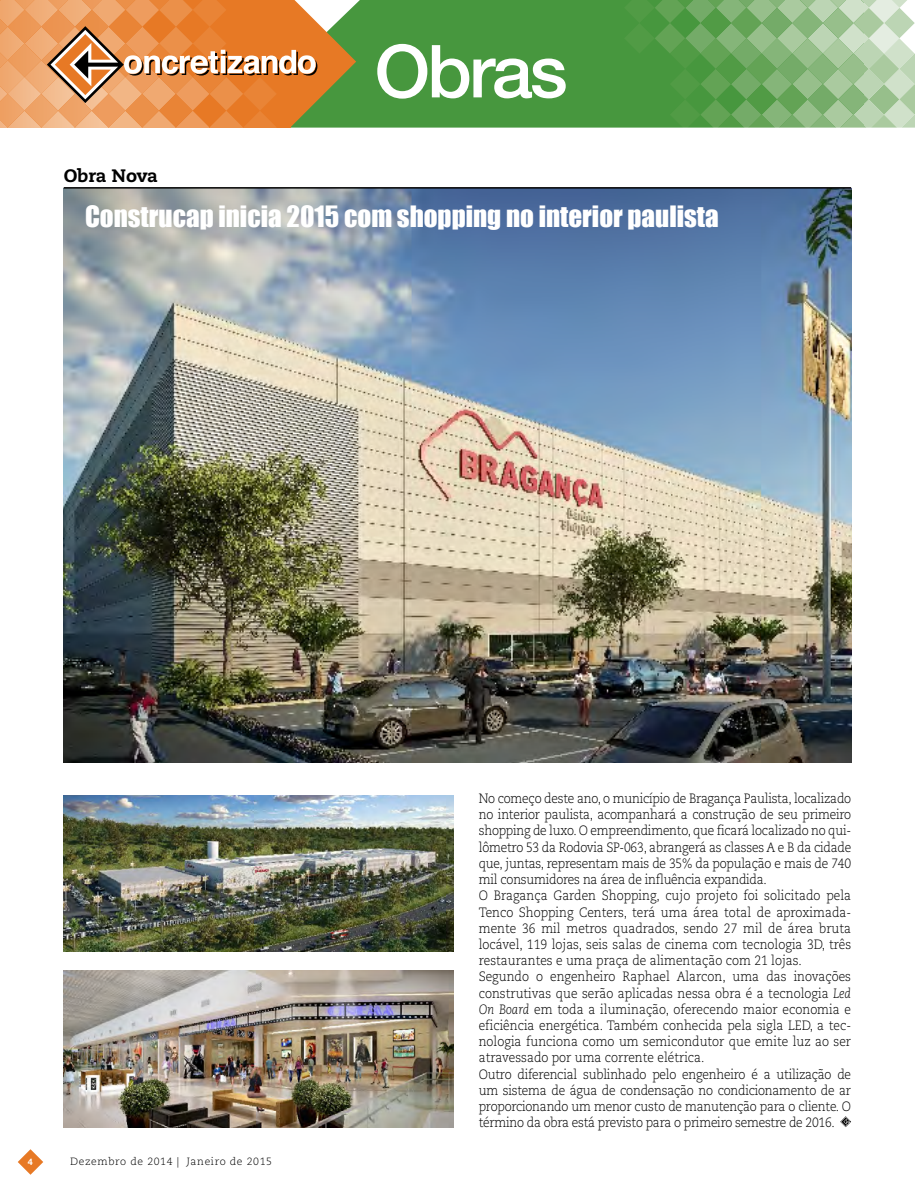
<style>
.page{position:relative;width:915px;height:1191px;background:#fff}
.page>*{position:absolute;margin:0;border:0;box-sizing:border-box;transform-origin:0 0}
.t1{font:500 73.2px "Helvetica Neue LT";letter-spacing:-.04em;color:#fff}
.t2{font:27px "Impact";color:#fff}
.t3{font:800 18px "Caecilia LT Std";letter-spacing:-.01em;color:#000}
.t4{font:300 13.5px/16.2px "Caecilia LT Std";letter-spacing:-.02em;color:#000;scale:.9 1}
.t5{font:300 10.5px "Caecilia LT Std";letter-spacing:.06em;color:#000}
.t6{font:700 9px "Helvetica Neue LT";color:#fff}
.s1{font-style:italic}
</style>
<div class="page">
<img style="left:64px;top:189px;width:786px;height:573px">
<div style="left:227px;top:0;width:636px;height:128px;background:#47973e"></div>
<svg style="left:624px;top:0;width:291px;height:128px"></svg>
<svg style="left:840px;top:1116px;width:10px;height:11px"></svg>
<hr style="left:64px;top:187px;width:786px;height:2px;background:#000">
<svg style="left:0;top:0;width:356px;height:128px;background:#da9556"></svg>
<img style="left:64px;top:970px;width:389px;height:157px">
<img style="left:64px;top:795px;width:389px;height:156px">
<svg style="left:18px;top:1149px;width:25px;height:25px"></svg>
<h1 class="t1" style="left:374px;top:28px;width:195px">Obras</h1>
<h3 class="t3" style="left:64px;top:164px;width:96px">Obra Nova</h3>
<h2 class="t2" style="left:85px;top:195px;width:635px">Construcap inicia 2015 com shopping no interior paulista</h2>
<p class="t6" style="left:28px;top:1156px;width:7px">4</p>
<p class="t5" style="left:70px;top:1155px;width:203px">Dezembro de 2014 | Janeiro de 2015</p>
<p class="t4" style="left:478px;top:790px;width:415px">No começo deste ano, o município de Bragança Paulista, localizado no interior paulista, acompanhará a construção de seu primeiro shopping de luxo. O empreendimento, que ficará localizado no qui&shy;lômetro 53 da Rodovia SP-063, abrangerá as classes A e B da cidade que, juntas, representam mais de 35% da população e mais de 740 mil consumidores na área de influência expandida.<br>O Bragança Garden Shopping, cujo projeto foi solicitado pela Tenco Shopping Centers, terá uma área total de aproximada&shy;mente 36 mil metros quadrados, sendo 27 mil de área bruta locável, 119 lojas, seis salas de cinema com tecnologia 3D, três restaurantes e uma praça de alimentação com 21 lojas.<br>Segundo o engenheiro Raphael Alarcon, uma das inovações construtivas que serão aplicadas nessa obra é a tecnologia <span class="s1">Led On Board</span> em toda a iluminação, oferecendo maior economia e eficiência energética. Também conhecida pela sigla LED, a tec&shy;nologia funciona como um semicondutor que emite luz ao ser atravessado por uma corrente elétrica.<br>Outro diferencial sublinhado pelo engenheiro é a utilização de um sistema de água de condensação no condicionamento de ar proporcionando um menor custo de manutenção para o cliente. O término da obra está previsto para o primeiro semestre de 2016.</p>
</div>
